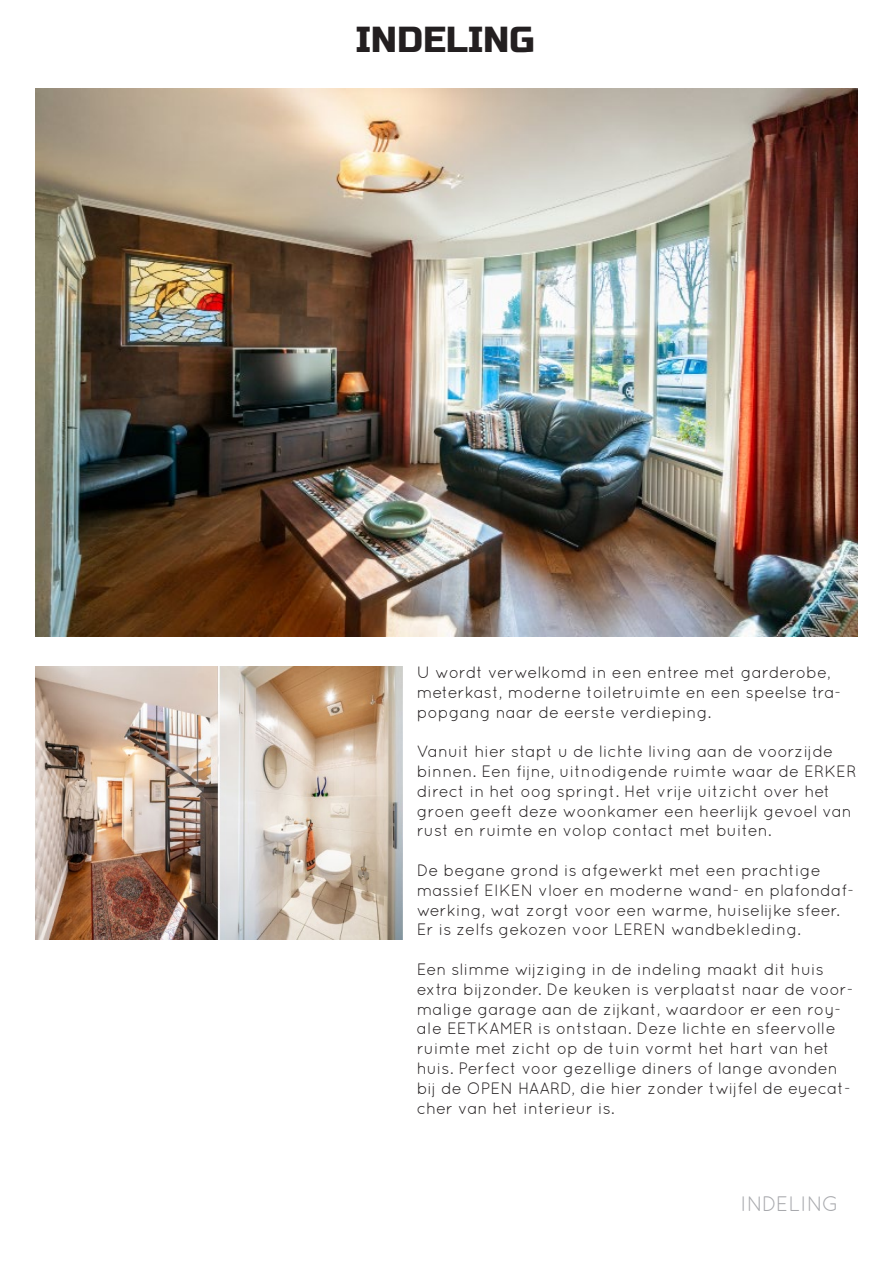
<style>
.page{position:relative;width:893px;height:1263px;background:#fff}
.page>*{position:absolute;margin:0;border:0;box-sizing:border-box;transform-origin:0 0}
.t1{font:36px "Russo One";color:#231f20}
.t2{font:21px "Quicksand";color:#a8a9ad}
.t3{font:16.5px/19.8px "Quicksand";color:#231f20}
</style>
<div class="page">
<img style="left:36px;top:666px;width:366px;height:274px">
<img style="left:36px;top:88px;width:821px;height:548px">
<p class="t1" style="left:356px;top:19px;width:180px">INDELING</p>
<p class="t3" style="left:417px;top:662px;width:426px">U wordt verwelkomd in een entree met garderobe, meterkast, moderne toiletruimte en een speelse tra&shy;popgang naar de eerste verdieping.</p>
<p class="t3" style="left:417px;top:741px;width:441px">Vanuit hier stapt u de lichte living aan de voorzijde binnen. Een fijne, uitnodigende ruimte waar de ERKER direct in het oog springt. Het vrije uitzicht over het groen geeft deze woonkamer een heerlijk gevoel van rust en ruimte en volop contact met buiten.</p>
<p class="t3" style="left:417px;top:860px;width:439px">De begane grond is afgewerkt met een prachtige massief EIKEN vloer en moderne wand- en plafondaf&shy;werking, wat zorgt voor een warme, huiselijke sfeer.<br>Er is zelfs gekozen voor LEREN wandbekleding.</p>
<p class="t3" style="left:417px;top:959px;width:438px">Een slimme wijziging in de indeling maakt dit huis extra bijzonder. De keuken is verplaatst naar de voor&shy;malige garage aan de zijkant, waardoor er een roy&shy;ale EETKAMER is ontstaan. Deze lichte en sfeervolle ruimte met zicht op de tuin vormt het hart van het huis. Perfect voor gezellige diners of lange avonden bij de OPEN HAARD, die hier zonder twijfel de eyecat&shy;cher van het interieur is.</p>
<p class="t2" style="left:740px;top:1192px;width:100px">INDELING</p>
</div>
